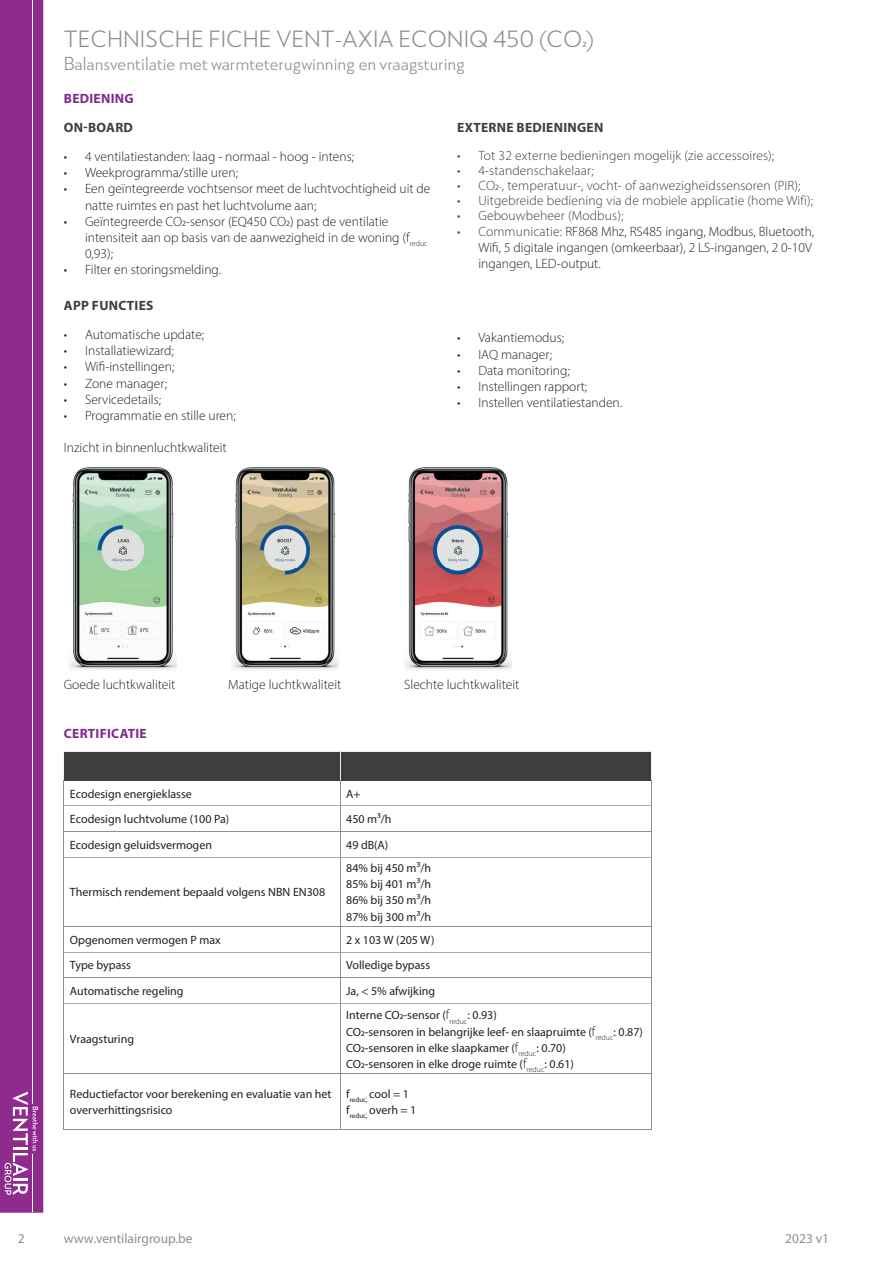
<style>
.page{position:relative;width:893px;height:1263px;background:#fff}
.page>*{position:absolute;margin:0;border:0;box-sizing:border-box;transform-origin:0 0}
.t1{font:22.5px "RNS Miles";color:#958c8d}
.t2{font:18px "RNS Miles";color:#958c8d}
.t3{font:300 13.5px/16.2px "Myriad Pro";color:#231f20}
.t4{font:300 13.5px "Myriad Pro";letter-spacing:.01em;color:#3e3e3f}
.t5{font:700 13.5px "Myriad Pro";letter-spacing:.02em;color:#3e3e3f}
.t6{font:13.5px "Myriad Pro";color:#958c8d}
.t7{font:700 13.5px "Myriad Pro";letter-spacing:.02em;color:#802990}
.t8{font:12px/16.2px "Myriad Pro";color:#231f20}
.s1{color:#3e3e3f}
.s2{font-weight:300;font-size:13.5px}
</style>
<div class="page">
<div style="left:0;top:0;width:43px;height:1213px;background:#902b8e"></div>
<svg style="left:5px;top:1091px;width:33px;height:104px;background:#a95ca8"></svg>
<hr style="left:33px;top:0;width:1px;height:1103px;background:#fff">
<hr style="left:33px;top:1154px;width:1px;height:58px;background:#fff">
<img style="left:69px;top:467px;width:107px;height:203px">
<img style="left:404px;top:467px;width:107px;height:203px">
<img style="left:231px;top:467px;width:108px;height:203px">
<hr style="left:64px;top:857px;width:1px;height:69px;background:#958c8d">
<hr style="left:340px;top:857px;width:1px;height:69px;background:#958c8d">
<hr style="left:64px;top:926px;width:276px;height:1px;background:#958c8d">
<hr style="left:340px;top:926px;width:311px;height:1px;background:#958c8d">
<hr style="left:64px;top:977px;width:276px;height:1px;background:#958c8d">
<hr style="left:340px;top:977px;width:311px;height:1px;background:#958c8d">
<svg style="left:340px;top:927px;width:1px;height:76px"></svg>
<hr style="left:64px;top:1003px;width:1px;height:71px;background:#958c8d">
<hr style="left:340px;top:1003px;width:1px;height:71px;background:#958c8d">
<hr style="left:64px;top:1074px;width:276px;height:1px;background:#958c8d">
<hr style="left:64px;top:1074px;width:1px;height:55px;background:#958c8d">
<hr style="left:340px;top:1074px;width:311px;height:1px;background:#958c8d">
<hr style="left:340px;top:1074px;width:1px;height:55px;background:#958c8d">
<hr style="left:64px;top:1129px;width:276px;height:1px;background:#958c8d">
<hr style="left:340px;top:1129px;width:311px;height:1px;background:#958c8d">
<hr style="left:64px;top:857px;width:276px;height:1px;background:#afa8a8">
<hr style="left:340px;top:857px;width:311px;height:1px;background:#afa8a8">
<hr style="left:64px;top:952px;width:276px;height:1px;background:#afa8a8">
<hr style="left:340px;top:952px;width:311px;height:1px;background:#afa8a8">
<hr style="left:64px;top:1003px;width:276px;height:1px;background:#afa8a8">
<hr style="left:340px;top:1003px;width:311px;height:1px;background:#afa8a8">
<svg style="left:64px;top:751px;width:588px;height:106px"></svg>
<hr style="left:651px;top:857px;width:1px;height:69px;background:#958c8d">
<svg style="left:651px;top:927px;width:1px;height:76px"></svg>
<hr style="left:651px;top:1003px;width:1px;height:71px;background:#958c8d">
<hr style="left:651px;top:1074px;width:1px;height:55px;background:#958c8d">
<h1 class="t1" style="left:64px;top:25px;width:532px">TECHNISCHE FICHE VENT-AXIA ECONIQ 450 (CO2)</h1>
<h2 class="t2" style="left:64px;top:52px;width:402px">Balansventilatie met warmteterugwinning en vraagsturing</h2>
<p class="t7" style="left:64px;top:90px;width:71px">BEDIENING</p>
<p class="t5" style="left:64px;top:119px;width:71px">ON-BOARD</p>
<p class="t3" style="left:64px;top:148px;width:292px">• 4 ventilatiestanden: laag - normaal - hoog - intens;</p>
<p class="t3" style="left:64px;top:164px;width:176px">• Weekprogramma/stille uren;</p>
<p class="t3" style="left:85px;top:181px;width:347px;text-indent:-21px">• Een geïntegreerde vochtsensor meet de luchtvochtigheid uit de natte ruimtes en past het luchtvolume aan;</p>
<p class="t3" style="left:85px;top:213px;width:344px;text-indent:-21px">• Geïntegreerde CO2-sensor (EQ450 CO2) past de ventilatie intensiteit aan op basis van de aanwezigheid in de woning (f<sub>reduc<br></sub>0,93);</p>
<p class="t3" style="left:64px;top:262px;width:159px">• Filter en storingsmelding.</p>
<p class="t5" style="left:64px;top:297px;width:91px">APP FUNCTIES</p>
<p class="t3" style="left:64px;top:326px;width:142px">• Automatische update;</p>
<p class="t3" style="left:64px;top:342px;width:111px">• Installatiewizard;</p>
<p class="t3" style="left:64px;top:359px;width:112px">• Wifi-instellingen;</p>
<p class="t3" style="left:64px;top:375px;width:105px">• Zone manager;</p>
<p class="t3" style="left:64px;top:391px;width:99px">• Servicedetails;</p>
<p class="t3" style="left:64px;top:407px;width:173px">• Programmatie en stille uren;</p>
<p class="t3" style="left:64px;top:440px;width:164px">Inzicht in binnenluchtkwaliteit</p>
<p class="t5" style="left:457px;top:119px;width:148px">EXTERNE BEDIENINGEN</p>
<p class="t4" style="left:457px;top:147px;width:319px">• Tot 32 externe bedieningen mogelijk (zie accessoires);</p>
<p class="t4" style="left:457px;top:162px;width:138px">• 4-standenschakelaar;</p>
<p class="t4" style="left:457px;top:177px;width:345px">• CO2-, temperatuur-, vocht- of aanwezigheidssensoren (PIR);</p>
<p class="t4" style="left:457px;top:192px;width:358px">• Uitgebreide bediening via de mobiele applicatie (home Wifi);</p>
<p class="t4" style="left:457px;top:207px;width:168px">• Gebouwbeheer (Modbus);</p>
<p class="t3" style="left:478px;top:223px;width:337px;text-indent:-21px"><span class="s1">• Communicatie:</span> RF868 Mhz, RS485 ingang, Modbus, Bluetooth,<br>Wifi, 5 digitale ingangen (omkeerbaar), 2 LS-ingangen, 2 0-10V ingangen, LED-output.</p>
<p class="t3" style="left:457px;top:330px;width:108px">• Vakantiemodus;</p>
<p class="t3" style="left:457px;top:346px;width:96px">• IAQ manager;</p>
<p class="t3" style="left:457px;top:362px;width:114px">• Data monitoring;</p>
<p class="t3" style="left:457px;top:378px;width:132px">• Instellingen rapport;</p>
<p class="t3" style="left:457px;top:395px;width:167px">• Instellen ventilatiestanden.</p>
<p class="t3" style="left:64px;top:676px;width:113px">Goede luchtkwaliteit</p>
<p class="t7" style="left:64px;top:725px;width:84px">CERTIFICATIE</p>
<p class="t3" style="left:228px;top:676px;width:115px">Matige luchtkwaliteit</p>
<p class="t3" style="left:404px;top:676px;width:117px">Slechte luchtkwaliteit</p>
<p class="t8" style="left:70px;top:785px;width:123px">Ecodesign energieklasse</p>
<p class="t8" style="left:346px;top:785px;width:16px">A+</p>
<p class="t8" style="left:70px;top:811px;width:161px">Ecodesign luchtvolume (100 Pa)</p>
<p class="t8" style="left:346px;top:811px;width:47px">450 m³/h</p>
<p class="t8" style="left:70px;top:836px;width:144px">Ecodesign geluidsvermogen</p>
<p class="t8" style="left:346px;top:836px;width:44px">49 dB(A)</p>
<p class="t8" style="left:70px;top:884px;width:257px">Thermisch rendement bepaald volgens NBN EN308</p>
<p class="t8" style="left:346px;top:860px;width:86px;text-align:justify">84% bij 450 m³/h 85% bij 401 m³/h 86% bij 350 m³/h 87% bij 300 m³/h</p>
<p class="t8" style="left:70px;top:931px;width:152px">Opgenomen vermogen P max</p>
<p class="t8" style="left:346px;top:931px;width:90px">2 x 103 W (205 W)</p>
<p class="t8" style="left:70px;top:957px;width:63px">Type bypass</p>
<p class="t8" style="left:346px;top:957px;width:85px">Volledige bypass</p>
<p class="t8" style="left:70px;top:982px;width:115px">Automatische regeling</p>
<p class="t8" style="left:346px;top:982px;width:91px">Ja, &lt; 5% afwijking</p>
<p class="t8" style="left:70px;top:1031px;width:66px">Vraagsturing</p>
<p class="t8" style="left:346px;top:1007px;width:298px">Interne CO2-sensor (<span class="s2">f</span><sub>reduc</sub>: 0.93)<br>CO2-sensoren in belangrijke leef- en slaapruimte (<span class="s2">f</span><sub>reduc</sub>: 0.87)<br>CO2-sensoren in elke slaapkamer (<span class="s2">f</span><sub>reduc</sub>: 0.70)<br>CO2-sensoren in elke droge ruimte (<span class="s2">f</span><sub>reduc</sub>: 0.61)</p>
<p class="t8" style="left:70px;top:1086px;width:263px">Reductiefactor voor berekening en evaluatie van het oververhittingsrisico</p>
<p class="t8" style="left:346px;top:1086px;width:72px">f<sub>reduc,</sub> cool = 1 f<sub>reduc,</sub> overh = 1</p>
<p class="t6" style="left:18px;top:1230px;width:8px">2</p>
<p class="t6" style="left:64px;top:1230px;width:130px">www.ventilairgroup.be</p>
<p class="t6" style="left:785px;top:1230px;width:45px">2023 v1</p>
</div>
